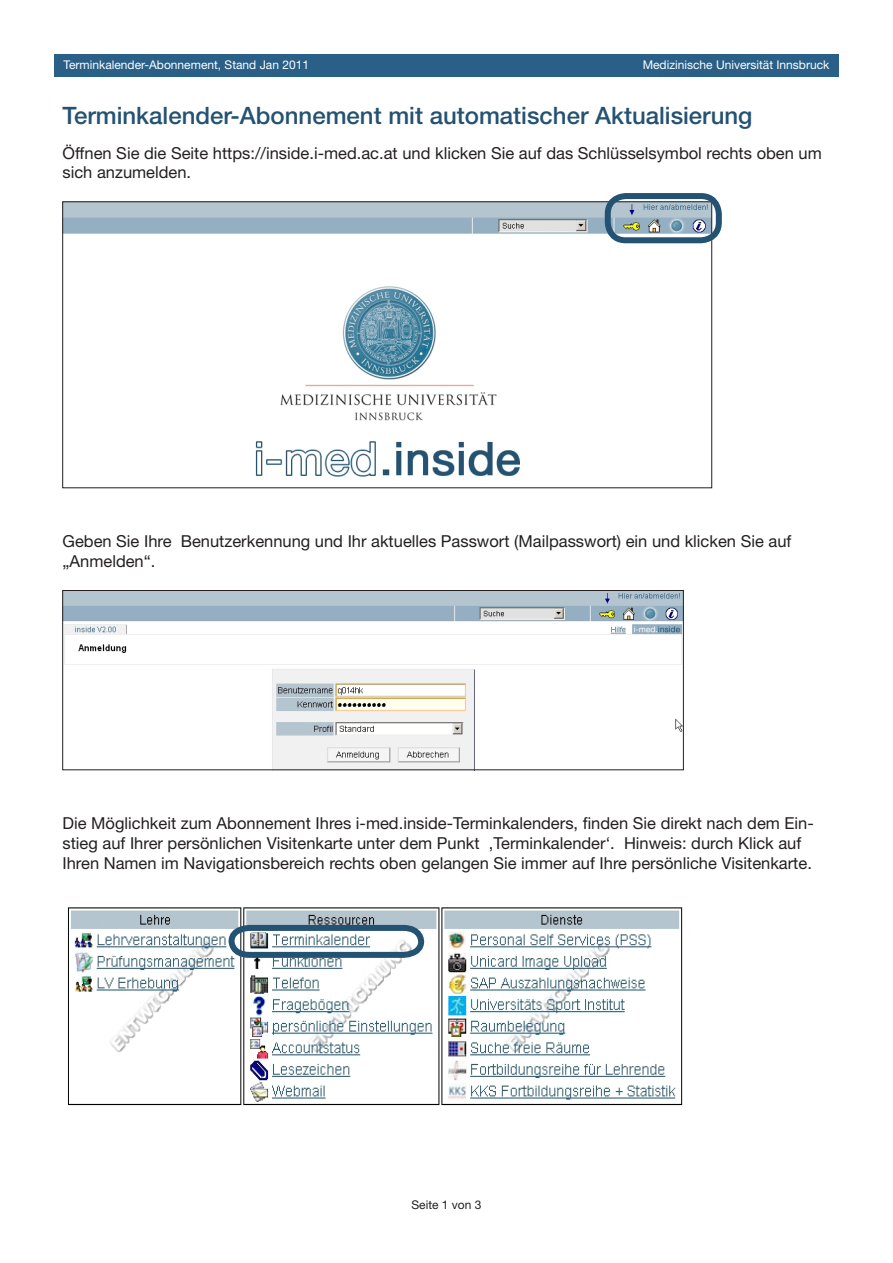
<style>
.page{position:relative;width:893px;height:1263px;background:#fff}
.page>*{position:absolute;margin:0;border:0;box-sizing:border-box;transform-origin:0 0}
.Überschrift_groß{font:500 24px "Helvetica Neue LT Std";color:#245272}
.Text{font:16.5px/19.8px "Helvetica Neue LT Std";color:#231f20}
.t1{font:12px "Helvetica Neue LT Std";color:#fff}
.Text-2{font:12px "Helvetica Neue LT Std";color:#231f20}
</style>
<div class="page">
<div style="left:54px;top:54px;width:785px;height:22px;background:#2a5f87"></div>
<img style="left:65px;top:204px;width:645px;height:273px">
<img style="left:63px;top:592px;width:620px;height:179px">
<div style="left:63px;top:590px;width:621px;height:180px;border:1px solid #231f20"></div>
<img style="left:68px;top:907px;width:615px;height:199px">
<div style="left:605px;top:193px;width:117px;height:50px;border:6px solid #245272;border-radius:18px"></div>
<svg style="left:226px;top:922px;width:201px;height:39px"></svg>
<p class="t1" style="left:64px;top:58px;width:247px">Terminkalender-Abonnement, Stand Jan 2011</p>
<p class="t1" style="left:643px;top:58px;width:188px">Medizinische Universität Innsbruck</p>
<p class="Überschrift_groß" style="left:63px;top:101px;width:691px">Terminkalender-Abonnement mit automatischer Aktualisierung</p>
<p class="Text" style="left:63px;top:143px;width:761px">Öffnen Sie die Seite https://inside.i-med.ac.at und klicken Sie auf das Schlüsselsymbol rechts oben um sich anzumelden.</p>
<p class="Text" style="left:63px;top:531px;width:730px">Geben Sie Ihre Benutzerkennung und Ihr aktuelles Passwort (Mailpasswort) ein und klicken Sie auf „Anmelden“.</p>
<p class="Text" style="left:63px;top:813px;width:753px">Die Möglichkeit zum Abonnement Ihres i-med.inside-Terminkalenders, finden Sie direkt nach dem Ein&shy;stieg auf Ihrer persönlichen Visitenkarte unter dem Punkt ‚Terminkalender‘. Hinweis: durch Klick auf<br>Ihren Namen im Navigationsbereich rechts oben gelangen Sie immer auf Ihre persönliche Visitenkarte.</p>
<p class="Text-2" style="left:411px;top:1197px;width:72px">Seite 1 von 3</p>
</div>
